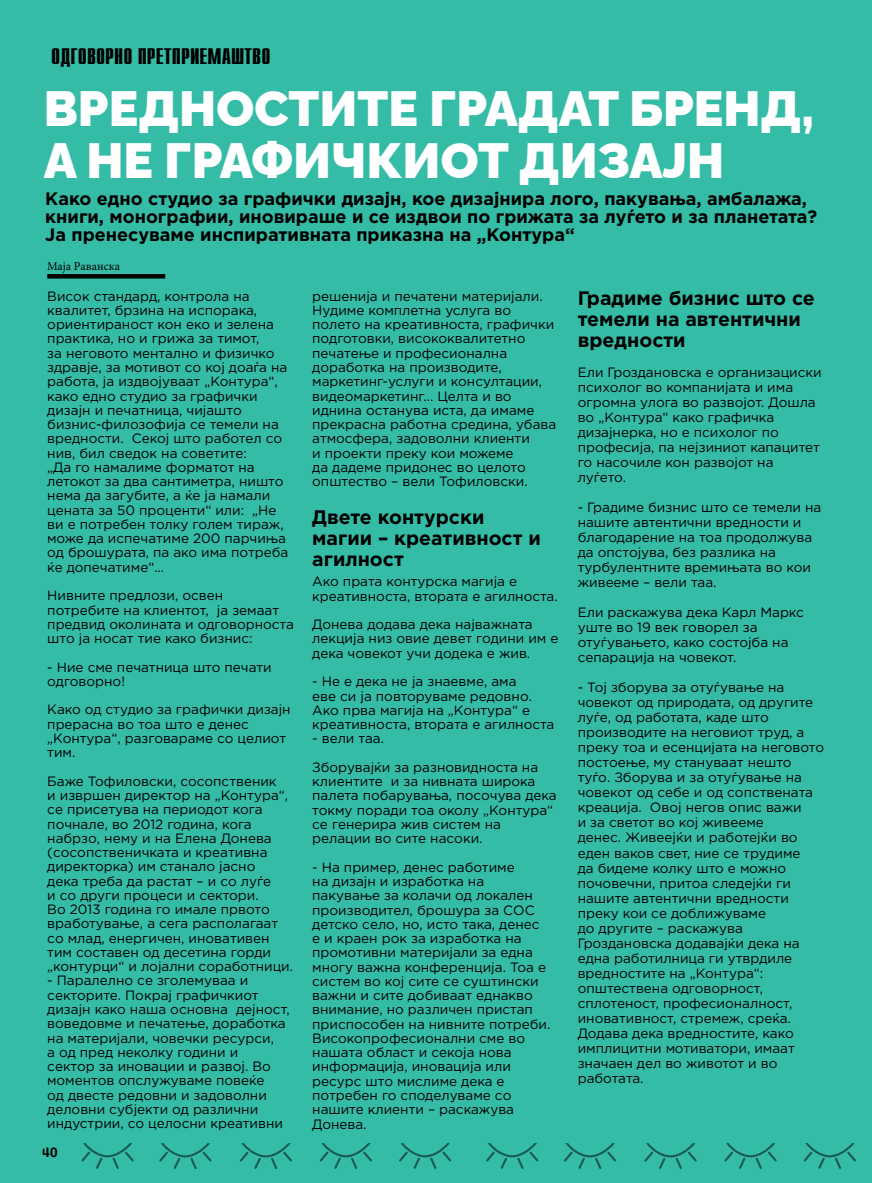
<style>
.page{position:relative;width:872px;height:1183px;background:#fff}
.page>*{position:absolute;margin:0;border:0;box-sizing:border-box;transform-origin:0 0}
.t1{font:900 49.5px/52.5px "Raleway";color:#fff}
.t2{font:700 22.5px "Compact C";color:#000}
.t3{font:700 19.5px/21px "Gotham Pro";color:#000101}
.t4{font:700 18px/18px "Gotham Pro";color:#000}
.t5{font:13.5px/14.2px "Gotham Pro";color:#000}
.t6{font:700 13.5px "COUTURE";color:#000}
.t7{font:12px "Minion Pro";letter-spacing:-.005em;color:#000}
</style>
<div class="page">
<div style="left:0;top:0;width:872px;height:1182px;background:#35bca7"></div>
<hr style="left:47px;top:274px;width:118px;height:4px;background:#000">
<svg style="left:81px;top:1143px;width:53px;height:25px"></svg>
<svg style="left:320px;top:1143px;width:52px;height:25px"></svg>
<svg style="left:399px;top:1143px;width:52px;height:25px"></svg>
<svg style="left:240px;top:1143px;width:52px;height:25px"></svg>
<svg style="left:159px;top:1143px;width:52px;height:25px"></svg>
<svg style="left:486px;top:1143px;width:52px;height:25px"></svg>
<svg style="left:724px;top:1143px;width:52px;height:25px"></svg>
<svg style="left:803px;top:1143px;width:53px;height:25px"></svg>
<svg style="left:644px;top:1143px;width:53px;height:25px"></svg>
<svg style="left:564px;top:1143px;width:52px;height:25px"></svg>
<p class="t2" style="left:51px;top:45px;width:221px">ОДГОВОРНО ПРЕТПРИЕМАШТВО</p>
<p class="t1" style="left:44px;top:77px;width:772px">ВРЕДНОСТИТЕ ГРАДАТ БРЕНД,<br>А НЕ ГРАФИЧКИОТ ДИЗАЈН</p>
<p class="t4" style="left:45px;top:189px;width:773px">Како едно студио за графички дизајн, кое дизајнира лого, пакувања, амбалажа, книги, монографии, иновираше и се издвои по грижата за луѓето и за планетата?<br>Ја пренесуваме инспиративната приказна на „Контура“</p>
<p class="t7" style="left:47px;top:258px;width:74px">Маја Раванска</p>
<p class="t5" style="left:47px;top:289px;width:242px">Висок стандард, контрола на квалитет, брзина на испорака, ориентираност кон еко и зелена практика, но и грижа за тимот,<br>за неговото ментално и физичко здравје, за мотивот со кој доаѓа на работа, ја издвојуваат „Контура“, како едно студио за графички дизајн и печатница, чијашто бизнис-филозофија се темели на вредности. Секој што работел со нив, бил сведок на советите:<br>„Да го намалиме форматот на летокот за два сантиметра, ништо нема да загубите, а ќе ја намали цената за 50 проценти“ или: „Не ви е потребен толку голем тираж, може да испечатиме 200 парчиња од брошурата, па ако има потреба ќе допечатиме“...</p>
<p class="t5" style="left:47px;top:588px;width:248px">Нивните предлози, освен потребите на клиентот, ја земаат предвид околината и одговорноста што ја носат тие како бизнис:</p>
<p class="t5" style="left:47px;top:659px;width:226px">- Ние сме печатница што печати одговорно!</p>
<p class="t5" style="left:47px;top:702px;width:245px">Како од студио за графички дизајн прерасна во тоа што е денес „Контура“, разговараме со целиот тим.</p>
<p class="t5" style="left:47px;top:773px;width:247px">Баже Тофиловски, сосопственик<br>и извршен директор на „Контура“, се присетува на периодот кога почнале, во 2012 година, кога набрзо, нему и на Елена Донева (сосопственичката и креативна директорка) им станало јасно<br>дека треба да растат – и со луѓе<br>и со други процеси и сектори.<br>Во 2013 година го имале првото вработување, а сега располагаат со млад, енергичен, иновативен тим составен од десетина горди „контурци“ и лојални соработници.</p>
<p class="t5" style="left:47px;top:973px;width:244px">- Паралелно се зголемуваа и секторите. Покрај графичкиот дизајн како наша основна дејност, воведовме и печатење, доработка на материјали, човечки ресурси,<br>а од пред неколку години и<br>сектор за иновации и развој. Во моментов опслужуваме повеќе<br>од двесте редовни и задоволни деловни субјекти од различни индустрии, со целосни креативни</p>
<p class="t6" style="left:43px;top:1137px;width:16px">40</p>
<p class="t6" style="left:43px;top:1145px;width:16px">40</p>
<p class="t5" style="left:312px;top:289px;width:245px">решенија и печатени материјали.<br>Нудиме комплетна услуга во полето на креативноста, графички подготовки, висококвалитетно печатење и професионална доработка на производите, маркетинг-услуги и консултации, видеомаркетинг... Целта и во иднина останува иста, да имаме прекрасна работна средина, убава атмосфера, задоволни клиенти<br>и проекти преку кои можеме<br>да дадеме придонес во целото општество – вели Тофиловски.</p>
<p class="t3" style="left:312px;top:506px;width:230px">Двете контурски магии – креативност и агилност</p>
<p class="t5" style="left:312px;top:574px;width:247px">Ако прата контурска магија е креативноста, втората е агилноста.</p>
<p class="t5" style="left:312px;top:617px;width:248px">Донева додава дека најважната лекција низ овие девет години им е дека човекот учи додека е жив.</p>
<p class="t5" style="left:312px;top:674px;width:244px">- Не е дека не ја знаевме, ама<br>еве си ја повторуваме редовно.<br>Ако прва магија на „Контура“ е креативноста, втората е агилноста</p>
<p class="t5" style="left:312px;top:724px;width:227px;line-height:28.5px">- вели таа.<br>Зборувајќи за разновидноста на</p>
<p class="t5" style="left:312px;top:774px;width:246px">клиентите и за нивната широка палета побарувања, посочува дека токму поради тоа околу „Контура“ се генерира жив систем на релации во сите насоки.</p>
<p class="t5" style="left:312px;top:859px;width:239px">- На пример, денес работиме<br>на дизајн и изработка на пакување за колачи од локален производител, брошура за СОС детско село, но, исто така, денес е и краен рок за изработка на промотивни материјали за една многу важна конференција. Тоа е систем во кој сите се суштински важни и сите добиваат еднакво внимание, но различен пристап приспособен на нивните потреби.<br>Високопрофесионални сме во нашата област и секоја нова информација, иновација или ресурс што мислиме дека е потребен го споделуваме со нашите клиенти – раскажува<br>Донева.</p>
<p class="t3" style="left:578px;top:287px;width:238px">Градиме бизнис што се темели на автентични вредности</p>
<p class="t5" style="left:578px;top:365px;width:245px;line-height:15px">Ели Гроздановска е организациски психолог во компанијата и има огромна улога во развојот. Дошла во „Контура“ како графичка дизајнерка, но е психолог по професија, па нејзиниот капацитет го насочиле кон развојот на луѓето.</p>
<p class="t5" style="left:578px;top:500px;width:245px;line-height:15px">- Градиме бизнис што се темели на нашите автентични вредности и благодарение на тоа продолжува да опстојува, без разлика на турбулентните времињата во кои живееме – вели таа.</p>
<p class="t5" style="left:578px;top:605px;width:228px;line-height:15px">Ели раскажува дека Карл Маркс уште во 19 век говорел за отуѓувањето, како состојба на сепарација на човекот.</p>
<p class="t5" style="left:578px;top:680px;width:248px;line-height:15px">- Тој зборува за отуѓување на човекот од природата, од другите луѓе, од работата, каде што производите на неговиот труд, а преку тоа и есенцијата на неговото постоење, му стануваат нешто туѓо. Зборува и за отуѓување на човекот од себе и од сопствената креација. Овој негов опис важи<br>и за светот во кој живееме<br>денес. Живееjќи и работејќи во еден ваков свет, ние се трудиме<br>да бидеме колку што е можно почовечни, притоа следејќи ги нашите автентични вредности преку кои се доближуваме<br>до другите – раскажува<br>Гроздановска додавајќи дека на една работилница ги утврдиле вредностите на „Контура“: општествена одговорност, сплотеност, професионалност, иновативност, стремеж, среќа.<br>Додава дека вредностите, како имплицитни мотиватори, имаат значаен дел во животот и во работата.</p>
</div>
